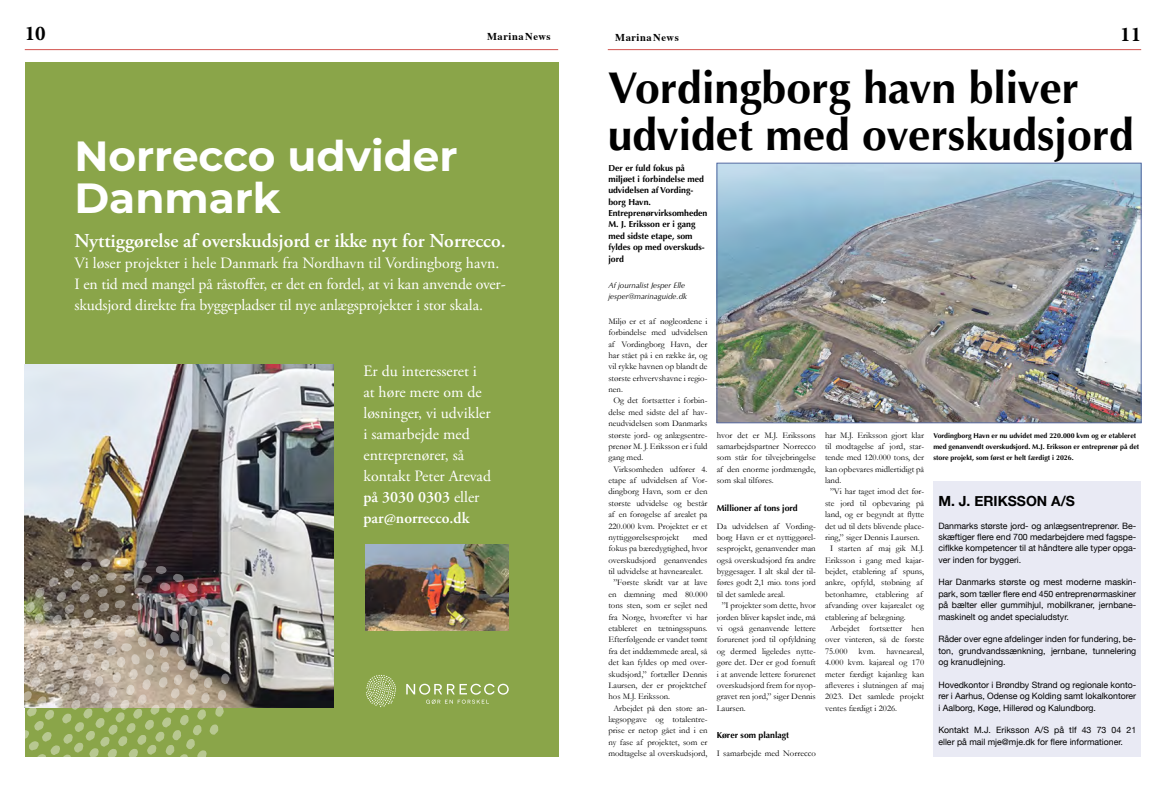
<style>
.page{position:relative;width:1166px;height:794px;background:#fff}
.page>*{position:absolute;margin:0;border:0;box-sizing:border-box;transform-origin:0 0}
.Overskrift__2_linier{font:700 44.62px/47.2px "Optima";color:#000}
.t1{font:700 42.18px/42.2px "Montserrat";color:#fff}
.t2{font:700 21px "Minion Pro";color:#000}
.t3{font:600 19.69px "Adobe Garamond Pro";color:#fff}
.t4{font:15.75px/21px "Adobe Garamond Pro";color:#fff}
.Brødtekst{font:700 14px "Helvetica Neue";color:#000}
.t5{font:700 10.5px "Times";letter-spacing:.05em;color:#000}
.Brødtekst-2{font:8.75px/11.4px "Garamond";color:#000;text-align:justify}
.Brødtekst__første_af{font:8.75px/11.4px "Helvetica Neue";color:#000;text-align:justify}
.Brødtekst__første_af-2{font:8.75px/11.4px "Garamond";color:#000;text-align:justify}
.Underoverskrift{font:700 8.75px/11.4px "Optima";color:#000}
.Forfatter__foto{font:italic 7.88px/10.5px "Optima";color:#000}
.Billedtekst{font:700 7px/11.4px "Optima";color:#000}
.s1{font-weight:600}
</style>
<div class="page">
<hr style="left:25px;top:49px;width:533px;height:1px;background:#d2534e">
<hr style="left:608px;top:49px;width:533px;height:1px;background:#d2534e">
<img style="left:719px;top:165px;width:420px;height:256px">
<div style="left:717px;top:163px;width:424px;height:260px;border:1px solid #586ba2"></div>
<div style="left:933px;top:482px;width:208px;height:274px;background:#e9eaf4"></div>
<div style="left:25px;top:62px;width:533px;height:694px;background:#8aa549"></div>
<svg style="left:406px;top:683px;width:103px;height:21px"></svg>
<svg style="left:366px;top:675px;width:30px;height:32px"></svg>
<img style="left:25px;top:365px;width:309px;height:342px">
<img style="left:25px;top:558px;width:206px;height:198px">
<img style="left:366px;top:544px;width:142px;height:86px">
<h3 class="t2" style="left:25px;top:19px;width:22px">10</h3>
<p class="t5" style="left:487px;top:26px;width:65px">MarinaNews</p>
<p class="t5" style="left:615px;top:27px;width:65px">MarinaNews</p>
<h3 class="t2" style="left:1120px;top:19px;width:22px">11</h3>
<p class="t1" style="left:74px;top:133px;width:385px">Norrecco udvider<br>Danmark</p>
<p class="t3" style="left:74px;top:229px;width:433px">Nyttiggørelse af overskudsjord er ikke nyt for Norrecco.</p>
<p class="t4" style="left:74px;top:253px;width:433px">Vi løser projekter i hele Danmark fra Nordhavn til Vordingborg havn.<br>I en tid med mangel på råstoffer, er det en fordel, at vi kan anvende over&shy;skudsjord direkte fra byggepladser til nye anlægsprojekter i stor skala.</p>
<p class="t4" style="left:363px;top:361px;width:129px">Er du interesseret i at høre mere om de løsninger, vi udvikler i samarbejde med entreprenører, så kontakt Peter Arevad <span class="s1">på 3030 0303</span> eller <span class="s1">par@norrecco.dk</span></p>
<p class="Overskrift__2_linier" style="left:608px;top:65px;width:528px">Vordingborg havn bliver udvidet med overskudsjord</p>
<p class="Underoverskrift" style="left:608px;top:162px;width:101px">Der er fuld fokus på miljøet i forbindelse med udvidelsen af Vording&shy;borg Havn.<br>Entreprenørvirksomheden<br>M. J. Eriksson er i gang med sidste etape, som fyldes op med overskuds&shy;jord</p>
<p class="Forfatter__foto" style="left:608px;top:281px;width:80px">Af journalist Jesper Elle jesper@marinaguide.dk</p>
<p class="Brødtekst__første_af-2" style="left:608px;top:315px;width:101px">Miljø er et af nøgleordene i forbindelse med udvidelsen af Vordingborg Havn, der har stået på i en række år, og vil rykke havnen op blandt de største erhvervshavne i regio&shy;nen.</p>
<p class="Brødtekst-2" style="left:608px;top:395px;width:101px;text-indent:5px">Og det fortsætter i forbin&shy;delse med sidste del af hav&shy;neudvidelsen som Danmarks største jord- og anlægsentre&shy;prenør M. J. Eriksson er i fuld gang med.</p>
<p class="Brødtekst-2" style="left:608px;top:463px;width:101px;text-indent:5px">Virksomheden udfører 4. etape af udvidelsen af Vor&shy;dingborg Havn, som er den største udvidelse og består af en forøgelse af arealet pa 220.000 kvm. Projektet er et nyttiggørelsesprojekt</p>
<p class="Brødtekst-2" style="left:717px;top:429px;width:101px">hvor det er M.J. Erikssons samarbejdspartner Norrecco som står for tilvejebringelse af den enorme jordmængde, som skal tilføres.</p>
<p class="Underoverskrift" style="left:717px;top:502px;width:83px">Millioner af tons jord</p>
<p class="Brødtekst__første_af-2" style="left:717px;top:520px;width:101px">Da udvidelsen af Vording&shy;borg Havn er et nyttiggørel&shy;sesprojekt, genanvender man også overskudsjord fra andre byggesager. I alt skal der til&shy;føres godt 2,1 mio. tons jord til det samlede areal.</p>
<p class="Brødtekst-2" style="left:717px;top:599px;width:101px;text-indent:5px">”I projekter som dette, hvor jorden bliver kapslet inde, må vi også genanvende lettere forurenet jord til opfyldning og dermed ligeledes nytte&shy;gøre det. Der er god fornuft i at anvende lettere forurenet overskudsjord frem for nyop&shy;gravet ren jord,” siger Dennis Laursen.</p>
<p class="Underoverskrift" style="left:717px;top:730px;width:74px">Kører som planlagt</p>
<p class="Brødtekst__første_af-2" style="left:717px;top:747px;width:101px">I samarbejde med Norrecco</p>
<p class="Brødtekst__første_af-2" style="left:825px;top:429px;width:101px">har M.J. Eriksson gjort klar til modtagelse af jord, star&shy;tende med 120.000 tons, der kan opbevares midlertidigt på land.</p>
<p class="Brødtekst-2" style="left:825px;top:486px;width:101px;text-align:center">”Vi har taget imod det før&shy;ste jord til opbevaring på land, og er begyndt at flytte det ud til dets blivende place&shy;ring,” siger Dennis Laursen.</p>
<p class="Brødtekst-2" style="left:825px;top:543px;width:101px;text-align:left;text-indent:5px">I starten af maj gik M.J.<br>Eriksson i gang med kajar&shy;bejdet, etablering af spuns, ankre, opfyld, støbning af betonhamre, etablering af afvanding over kajarealet og etablering af belægning.</p>
<p class="Brødtekst-2" style="left:825px;top:622px;width:101px;text-indent:5px">Arbejdet fortsætter hen over vinteren, så de første 75.000</p>
<p class="Billedtekst" style="left:933px;top:429px;width:207px">Vordingborg Havn er nu udvidet med 220.000 kvm og er etableret med genanvendt overskudsjord. M.J. Eriksson er entreprenør på det store projekt, som først er helt færdigt i 2026.</p>
<p class="Brødtekst" style="left:938px;top:490px;width:138px">M. J. ERIKSSON A/S</p>
<p class="Brødtekst__første_af" style="left:938px;top:520px;width:199px">Danmarks største jord- og anlægsentreprenør. Be&shy;skæftiger flere end 700 medarbejdere med fagspe&shy;ciflkke kompetencer til at håndtere alle typer opga&shy;ver inden for byggeri.</p>
<p class="Brødtekst__første_af" style="left:938px;top:577px;width:199px">Har Danmarks største og mest moderne maskin&shy;park, som tæller flere end 450 entreprenørmaskiner på bælter eller gummihjul, mobilkraner, jernbane&shy;maskinelt og andet specialudstyr.</p>
<p class="Brødtekst__første_af" style="left:938px;top:634px;width:199px">Råder over egne afdelinger inden for fundering, be&shy;ton, grundvandssænkning, jernbane, tunnelering og kranudlejning.</p>
<p class="Brødtekst__første_af" style="left:938px;top:679px;width:199px">Hovedkontor i Brøndby Strand og regionale konto&shy;rer i Aarhus, Odense og Kolding samt lokalkontorer i Aalborg, Køge, Hillerød og Kalundborg.</p>
<p class="Brødtekst__første_af" style="left:938px;top:725px;width:199px">Kontakt M.J. Eriksson A/S på tlf 43 73 04 21 eller på mail mje@mje.dk for flere informationer.</p>
<p class="Brødtekst-2" style="left:608px;top:531px;width:101px;text-indent:84px">med fokus pa bæredygtighed, hvor overskudsjord genanvendes til udvidelse at havnearealet.</p>
<p class="Brødtekst-2" style="left:608px;top:577px;width:101px;text-align:left;text-indent:5px">”Første skridt var at lave en dæmning med 80.000 tons sten, som er sejlet ned fra Norge, hvorefter vi har etableret en tætningsspuns.<br>Efterfølgende er vandet tømt fra det inddæmmede areal, så det kan fyldes op med over&shy;skudsjord,” fortæller Dennis<br>Laursen, der er projektchef hos M.J. Eriksson.</p>
<p class="Brødtekst-2" style="left:608px;top:702px;width:101px;text-align:center">Arbejdet på den store an&shy;lægsopgave og totalentre&shy;prise er netop gået ind i en ny fase af projektet, som er modtagelse al overskudsjord,</p>
<p class="Brødtekst-2" style="left:858px;top:645px;width:18px">kvm.</p>
<p class="Brødtekst-2" style="left:825px;top:645px;width:101px;text-indent:61px">havneareal, 4.000 kvm. kajareal og 170 meter færdigt kajanlæg kan afleveres i slutningen af maj 2023. Det samlede projekt ventes færdigt i 2026.</p>
</div>
